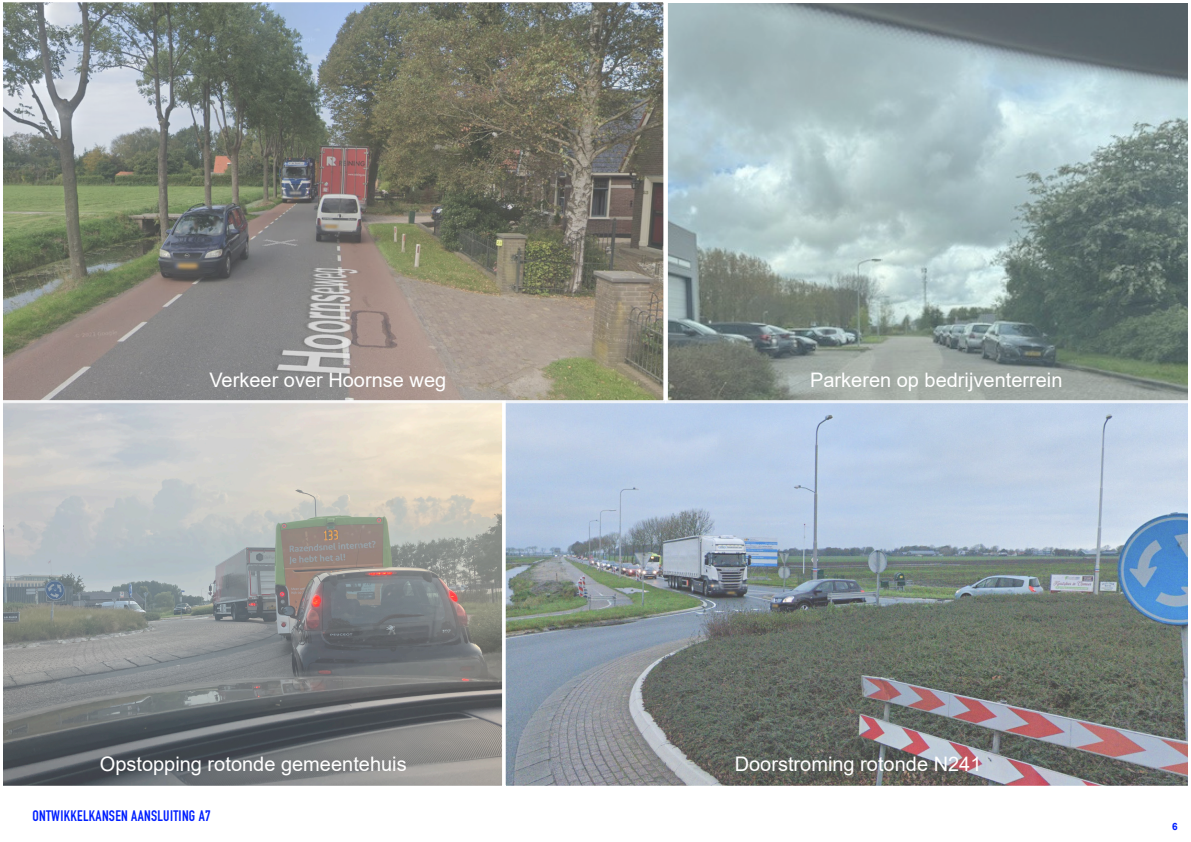
<style>
.page{position:relative;width:1191px;height:842px;background:#fff}
.page>*{position:absolute;margin:0;border:0;box-sizing:border-box;transform-origin:0 0}
.t1{font:20px "Arial";color:#fff}
.t2{font:15px "DIN Engschrift Std";letter-spacing:.02em;color:#001fff}
.t3{font:700 10px "Arial";color:#001fff}
</style>
<div class="page">
<img style="left:4px;top:403px;width:1183px;height:382px">
<div style="left:0;top:398px;width:505px;height:391px;border:3px solid #fff"></div>
<div style="left:503px;top:397px;width:688px;height:392px;border:3px solid #fff"></div>
<img style="left:669px;top:4px;width:518px;height:395px">
<div style="left:665px;top:0;width:526px;height:403px;border:3px solid #fff"></div>
<svg style="left:0;top:0;width:666px;height:403px;background:#85857c"></svg>
<p class="t1" style="left:209px;top:367px;width:238px">Verkeer over Hoornse weg</p>
<p class="t1" style="left:810px;top:367px;width:254px">Parkeren op bedrijventerrein</p>
<p class="t1" style="left:100px;top:750px;width:308px">Opstopping rotonde gemeentehuis</p>
<p class="t1" style="left:734px;top:750px;width:248px">Doorstroming rotonde N241</p>
<p class="t2" style="left:32px;top:807px;width:180px">ONTWIKKELKANSEN AANSLUITING A7</p>
<p class="t3" style="left:1172px;top:819px;width:7px">6</p>
</div>
